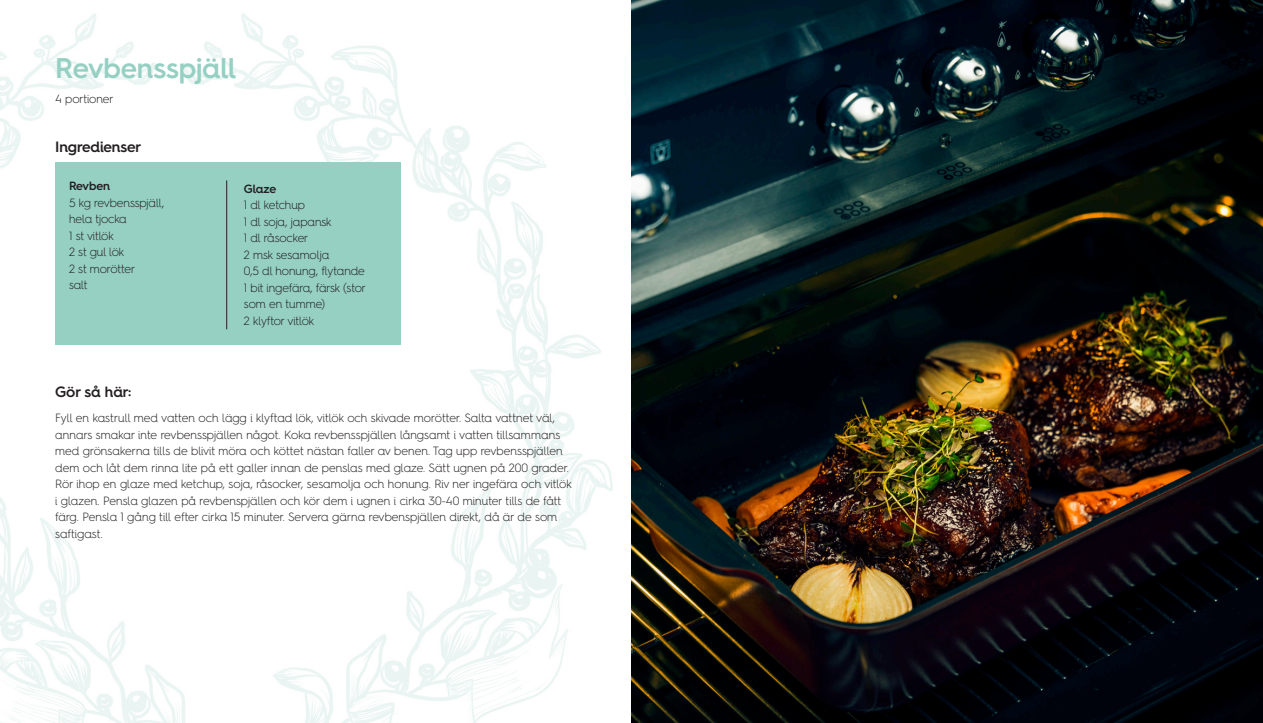
<style>
.page{position:relative;width:1263px;height:723px;background:#fff}
.page>*{position:absolute;margin:0;border:0;box-sizing:border-box;transform-origin:0 0}
.Produktnamn{font:600 28.5px "Hurme OBH Nordica 4";letter-spacing:-.01em;color:#95d0c3}
.Brödtext_8_pt{font:600 15px "Hurme OBH Nordica 4";letter-spacing:-.01em;color:#231f20}
.Brödtext_8_pt-2{font:300 12px/16.5px "Hurme OBH Nordica 4";letter-spacing:-.01em;color:#231f20}
.Brödtext_8_pt-3{font:600 12px "Hurme OBH Nordica 4";letter-spacing:-.01em;color:#231f20}
</style>
<div class="page">
<img style="left:0;top:13px;width:613px;height:710px">
<div style="left:55px;top:162px;width:346px;height:183px;background:#95d0c3"></div>
<hr style="left:226px;top:180px;width:1px;height:149px;background:#231f20">
<img style="left:631px;top:0;width:632px;height:723px">
<p class="Produktnamn" style="left:55px;top:48px;width:183px">Revbensspjäll</p>
<p class="Brödtext_8_pt-2" style="left:55px;top:90px;width:60px">4 portioner</p>
<p class="Brödtext_8_pt" style="left:55px;top:136px;width:88px">Ingredienser</p>
<p class="Brödtext_8_pt-3" style="left:69px;top:177px;width:43px">Revben</p>
<p class="Brödtext_8_pt-2" style="left:69px;top:194px;width:97px">5 kg revbensspjäll, hela tjocka</p>
<p class="Brödtext_8_pt-2" style="left:69px;top:227px;width:46px">1 st vitlök</p>
<p class="Brödtext_8_pt-2" style="left:69px;top:243px;width:57px">2 st gul lök</p>
<p class="Brödtext_8_pt-2" style="left:69px;top:260px;width:68px">2 st morötter</p>
<p class="Brödtext_8_pt-2" style="left:69px;top:276px;width:20px">salt</p>
<p class="Brödtext_8_pt-3" style="left:244px;top:180px;width:34px">Glaze</p>
<p class="Brödtext_8_pt-2" style="left:244px;top:196px;width:63px">1 dl ketchup</p>
<p class="Brödtext_8_pt-2" style="left:244px;top:213px;width:89px">1 dl soja, japansk</p>
<p class="Brödtext_8_pt-2" style="left:244px;top:229px;width:66px">1 dl råsocker</p>
<p class="Brödtext_8_pt-2" style="left:244px;top:246px;width:87px">2 msk sesamolja</p>
<p class="Brödtext_8_pt-2" style="left:244px;top:262px;width:122px">0,5 dl honung, flytande</p>
<p class="Brödtext_8_pt-2" style="left:244px;top:279px;width:124px">1 bit ingefära, färsk (stor som en tumme)</p>
<p class="Brödtext_8_pt-2" style="left:244px;top:312px;width:72px">2 klyftor vitlök</p>
<p class="Brödtext_8_pt" style="left:55px;top:382px;width:78px">Gör så här:</p>
<p class="Brödtext_8_pt-2" style="left:55px;top:410px;width:518px">Fyll en kastrull med vatten och lägg i klyftad lök, vitlök och skivade morötter. Salta vattnet väl, annars smakar inte revbensspjällen något. Koka revbensspjällen långsamt i vatten tillsammans med grönsakerna tills de blivit möra och köttet nästan faller av benen. Tag upp revbensspjällen dem och låt dem rinna lite på ett galler innan de penslas med glaze. Sätt ugnen på 200 grader.<br>Rör ihop en glaze med ketchup, soja, råsocker, sesamolja och honung. Riv ner ingefära och vitlök i glazen. Pensla glazen på revbenspjällen och kör dem i ugnen i cirka 30-40 minuter tills de fått färg. Pensla 1 gång till efter cirka 15 minuter. Servera gärna revbenspjällen direkt, då är de som saftigast.</p>
</div>
